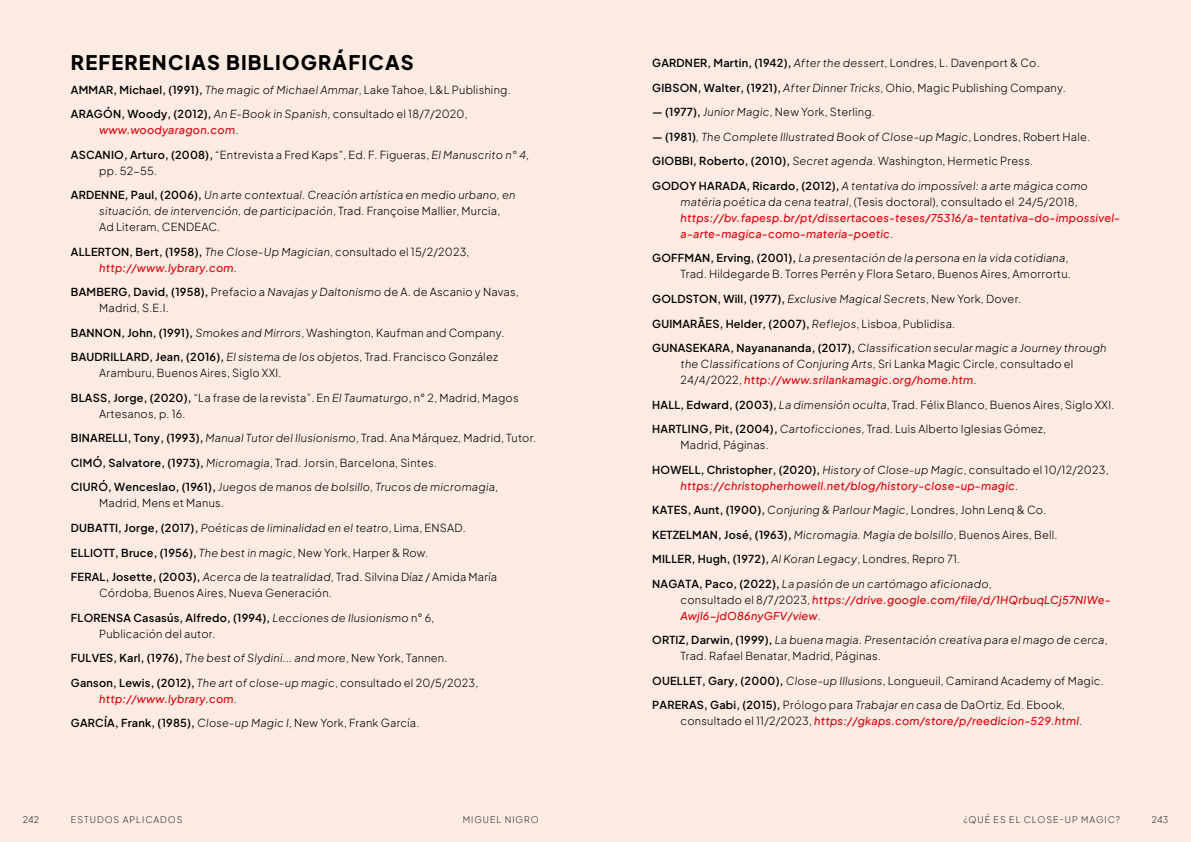
<style>
.page{position:relative;width:1191px;height:842px;background:#fcebe3}
.page>*{position:absolute;margin:0;border:0;box-sizing:border-box;transform-origin:0 0}
.t1{font:20px "Plus Jakarta Sans";letter-spacing:.06em;color:#000}
.t2{font:300 11px/16px "Plus Jakarta Sans";letter-spacing:.02em;color:#000}
.t3{font:italic 11px/16px "Plus Jakarta Sans";letter-spacing:.02em;color:#000}
.t4{font:italic 500 11px/16px "Plus Jakarta Sans";letter-spacing:.02em;color:#da0009}
.t5{font:11px/16px "Plus Jakarta Sans";letter-spacing:.02em;color:#000}
.t6{font:200 9px "Plus Jakarta Sans";letter-spacing:.11em;color:#000}
.s1{font-weight:400}
.s2{font-weight:400;font-style:italic}
.s3{font-weight:500;font-style:italic;color:#da0009}
.s4{font-style:normal}
.s5{font-weight:300;font-style:normal}
.s6{font-style:italic}
.s7{font-weight:300}
.s8{font-weight:400;font-style:normal;color:#000}
.s9{font-weight:400;color:#000}
.s10{font-weight:300;font-style:normal;color:#000}
.s11{font-weight:500;color:#da0009}
</style>
<div class="page">
<h1 class="t1" style="left:71px;top:46px;width:344px">REFERENCIAS BIBLIOGRÁFICAS</h1>
<p class="t2" style="left:71px;top:81px;width:441px"><span class="s1">AMMAR, Michael, (1991),</span> <span class="s2">The magic of Michael Ammar</span>, Lake Tahoe, L&amp;L Publishing.</p>
<p class="t2" style="left:99px;top:105px;width:370px;text-indent:-28px"><span class="s1">ARAGÓN, Woody, (2012),</span> <span class="s2">An E-Book in Spanish</span>, consultado el 18/7/2020, <span class="s3">www.woodyaragon.com</span>.</p>
<p class="t2" style="left:99px;top:146px;width:431px;text-indent:-28px"><span class="s1">ASCANIO, Arturo, (2008),</span> “Entrevista a Fred Kaps”, Ed. F. Figueras, <span class="s2">El Manuscrito n° 4</span>, pp. 52-55.</p>
<p class="t3" style="left:99px;top:186px;width:418px;text-indent:-28px"><span class="s4">ARDENNE, Paul, (2006),</span> Un arte contextual. Creación artística en medio urbano, en situación, de intervención, de participación<span class="s5">, Trad. Françoise Mallier, Murcia,<br>Ad Literam, CENDEAC.</span></p>
<p class="t2" style="left:99px;top:243px;width:372px;text-indent:-28px"><span class="s1">ALLERTON, Bert, (1958),</span> <span class="s2">The Close-Up Magician</span>, consultado el 15/2/2023, <span class="s3">http://www.lybrary.com</span>.</p>
<p class="t2" style="left:99px;top:283px;width:421px;text-indent:-28px"><span class="s1">BAMBERG, David, (1958),</span> Prefacio a <span class="s2">Navajas y Daltonismo</span> de A. de Ascanio y Navas,<br>Madrid, S.E.I.</p>
<p class="t2" style="left:71px;top:324px;width:435px"><span class="s1">BANNON, John, (1991),</span> <span class="s2">Smokes and Mirrors</span>, Washington, Kaufman and Company.</p>
<p class="t2" style="left:99px;top:348px;width:400px;text-indent:-28px"><span class="s1">BAUDRILLARD, Jean, (2016),</span> <span class="s2">El sistema de los objetos</span>, Trad. Francisco González<br>Aramburu, Buenos Aires, Siglo XXI.</p>
<p class="t2" style="left:99px;top:389px;width:421px;text-indent:-28px"><span class="s1">BLASS, Jorge, (2020),</span> “La frase de la revista”. En <span class="s2">El Taumaturgo</span>, n° 2, Madrid, Magos<br>Artesanos, p. 16.</p>
<p class="t2" style="left:71px;top:429px;width:467px"><span class="s1">BINARELLI, Tony, (1993),</span> <span class="s2">Manual Tutor del Ilusionismo</span>, Trad. Ana Márquez, Madrid, Tutor.</p>
<p class="t2" style="left:71px;top:454px;width:367px"><span class="s1">CIMÓ, Salvatore, (1973),</span> <span class="s2">Micromagia</span>, Trad. Jorsin, Barcelona, Sintes.</p>
<p class="t3" style="left:99px;top:478px;width:400px;text-indent:-28px"><span class="s4">CIURÓ, Wenceslao, (1961),</span> Juegos de manos de bolsillo, Trucos de micromagia<span class="s5">,<br>Madrid, Mens et Manus.</span></p>
<p class="t3" style="left:71px;top:519px;width:396px"><span class="s4">DUBATTI, Jorge, (2017),</span> Poéticas de liminalidad en el teatro<span class="s5">, Lima, ENSAD.</span></p>
<p class="t5" style="left:71px;top:543px;width:359px">ELLIOTT, Bruce, (1956), <span class="s6">The best in magic</span><span class="s7">, New York, Harper &amp; Row.</span></p>
<p class="t2" style="left:99px;top:568px;width:399px;text-indent:-28px"><span class="s1">FERAL, Josette, (2003),</span> <span class="s2">Acerca de la teatralidad</span>, Trad. Silvina Díaz / Amida María<br>Córdoba, Buenos Aires, Nueva Generación.</p>
<p class="t5" style="left:99px;top:608px;width:337px;text-indent:-28px">FLORENSA Casasús, Alfredo, (1994), <span class="s6">Lecciones de Ilusionismo</span> <span class="s7">n° 6,<br>Publicación del autor.</span></p>
<p class="t3" style="left:71px;top:649px;width:378px"><span class="s4">FULVES, Karl, (1976),</span> The best of Slydini... and more<span class="s5">, New York, Tannen.</span></p>
<p class="t2" style="left:99px;top:673px;width:380px;text-indent:-28px"><span class="s1">Ganson, Lewis, (2012),</span> <span class="s2">The art of close-up magic</span>, consultado el 20/5/2023, <span class="s3">http://www.lybrary.com</span>.</p>
<p class="t2" style="left:71px;top:714px;width:350px"><span class="s1">GARCÍA, Frank, (1985),</span> <span class="s2">Close-up Magic I</span>, New York, Frank García.</p>
<p class="t2" style="left:652px;top:54px;width:389px"><span class="s1">GARDNER, Martin, (1942),</span> <span class="s2">After the dessert</span>, Londres, L. Davenport &amp; Co.</p>
<p class="t2" style="left:652px;top:79px;width:415px"><span class="s1">GIBSON, Walter, (1921),</span> <span class="s2">After Dinner Tricks</span>, Ohio, Magic Publishing Company.</p>
<p class="t2" style="left:652px;top:103px;width:224px"><span class="s1">— (1977),</span> <span class="s2">Junior Magic</span>, New York, Sterling.</p>
<p class="t3" style="left:652px;top:128px;width:439px"><span class="s4">— (1981)</span>, The Complete Illustrated Book of Close-up Magic<span class="s5">, Londres, Robert Hale.</span></p>
<p class="t2" style="left:652px;top:152px;width:382px"><span class="s1">GIOBBI, Roberto, (2010),</span> <span class="s2">Secret agenda</span>. Washington, Hermetic Press.</p>
<p class="t4" style="left:680px;top:177px;width:441px;text-indent:-28px"><span class="s8">GODOY HARADA, Ricardo, (2012),</span> <span class="s9">A tentativa do impossível: a arte mágica como matéria poética da cena teatral</span><span class="s10">, (Tesis doctoral), consultado el 24/5/2018, </span>https://bv.fapesp.br/pt/dissertacoes-teses/75316/a-tentativa-do-impossivel&shy;a-arte-magica-como-materia-poetic<span class="s10">.</span></p>
<p class="t2" style="left:652px;top:249px;width:420px;text-align:right"><span class="s1">GOFFMAN, Erving, (2001),</span> <span class="s2">La presentación de la persona en la vida cotidiana</span>,<br>Trad. Hildegarde B. Torres Perrén y Flora Setaro, Buenos Aires, Amorrortu.</p>
<p class="t3" style="left:652px;top:290px;width:370px"><span class="s4">GOLDSTON, Will, (1977),</span> Exclusive Magical Secrets<span class="s5">, New York, Dover.</span></p>
<p class="t5" style="left:652px;top:314px;width:304px">GUIMARÃES, Helder, (2007), <span class="s6">Reflejos</span><span class="s7">, Lisboa, Publidisa.</span></p>
<p class="t3" style="left:680px;top:339px;width:427px;text-indent:-28px"><span class="s4">GUNASEKARA, Nayanananda, (2017),</span> Classification secular magic a Journey through the Classifications of Conjuring Arts<span class="s5">, Sri Lanka Magic Circle, consultado el<br>24/4/2022,</span> <span class="s11">http://www.srilankamagic.org/home.htm</span><span class="s5">.</span></p>
<p class="t2" style="left:652px;top:395px;width:464px"><span class="s1">HALL, Edward, (2003),</span> <span class="s2">La dimensión oculta</span>, Trad. Félix Blanco, Buenos Aires, Siglo XXI.</p>
<p class="t2" style="left:680px;top:420px;width:367px;text-indent:-28px"><span class="s1">HARTLING, Pit, (2004),</span> <span class="s2">Cartoficciones</span>, Trad. Luis Alberto Iglesias Gómez,<br>Madrid, Páginas.</p>
<p class="t4" style="left:680px;top:460px;width:429px;text-indent:-28px"><span class="s8">HOWELL, Christopher, (2020),</span> <span class="s9">History of Close-up Magic</span><span class="s10">, consultado el 10/12/2023, </span>https://christopherhowell.net/blog/history-close-up-magic<span class="s10">.</span></p>
<p class="t3" style="left:652px;top:501px;width:395px"><span class="s4">KATES, Aunt, (1900),</span> Conjuring &amp; Parlour Magic<span class="s5">, Londres, John Lenq &amp; Co.</span></p>
<p class="t3" style="left:652px;top:525px;width:407px"><span class="s4">KETZELMAN, José, (1963),</span> Micromagia. Magia de bolsillo<span class="s5">, Buenos Aires, Bell.</span></p>
<p class="t5" style="left:652px;top:550px;width:310px">MILLER, Hugh, (1972), <span class="s6">Al Koran Legacy</span><span class="s7">, Londres, Repro 71.</span></p>
<p class="t4" style="left:680px;top:574px;width:431px;text-indent:-28px"><span class="s8">NAGATA, Paco, (2022),</span> <span class="s9">La pasión de un cartómago aficionado</span><span class="s10">,<br>consultado el 8/7/2023,</span> https://drive.google.com/file/d/1HQrbuqLCj57NIWe-<br>Awjl6-jdO86nyGFV/view<span class="s10">.</span></p>
<p class="t3" style="left:680px;top:631px;width:428px;text-indent:-28px"><span class="s4">ORTIZ, Darwin, (1999),</span> La buena magia. Presentación creativa para el mago de cerca<span class="s5">,<br>Trad. Rafael Benatar, Madrid, Páginas.</span></p>
<p class="t2" style="left:652px;top:671px;width:453px"><span class="s1">OUELLET, Gary, (2000),</span> <span class="s2">Close-up Illusions</span>, Longueuil, Camirand Academy of Magic.</p>
<p class="t2" style="left:680px;top:696px;width:403px;text-indent:-28px"><span class="s1">PARERAS, Gabi, (2015),</span> Prólogo para <span class="s2">Trabajar en casa</span> de DaOrtiz, Ed. Ebook, consultado el 11/2/2023, <span class="s3">https://gkaps.com/store/p/reedicion-529.html</span>.</p>
<p class="t6" style="left:23px;top:812px;width:18px">242</p>
<p class="t6" style="left:71px;top:812px;width:113px">ESTUDOS APLICADOS</p>
<p class="t6" style="left:463px;top:812px;width:77px">MIGUEL NIGRO</p>
<p class="t6" style="left:963px;top:812px;width:158px">¿QUÉ ES EL CLOSE-UP MAGIC?</p>
<p class="t6" style="left:1151px;top:812px;width:18px">243</p>
</div>
